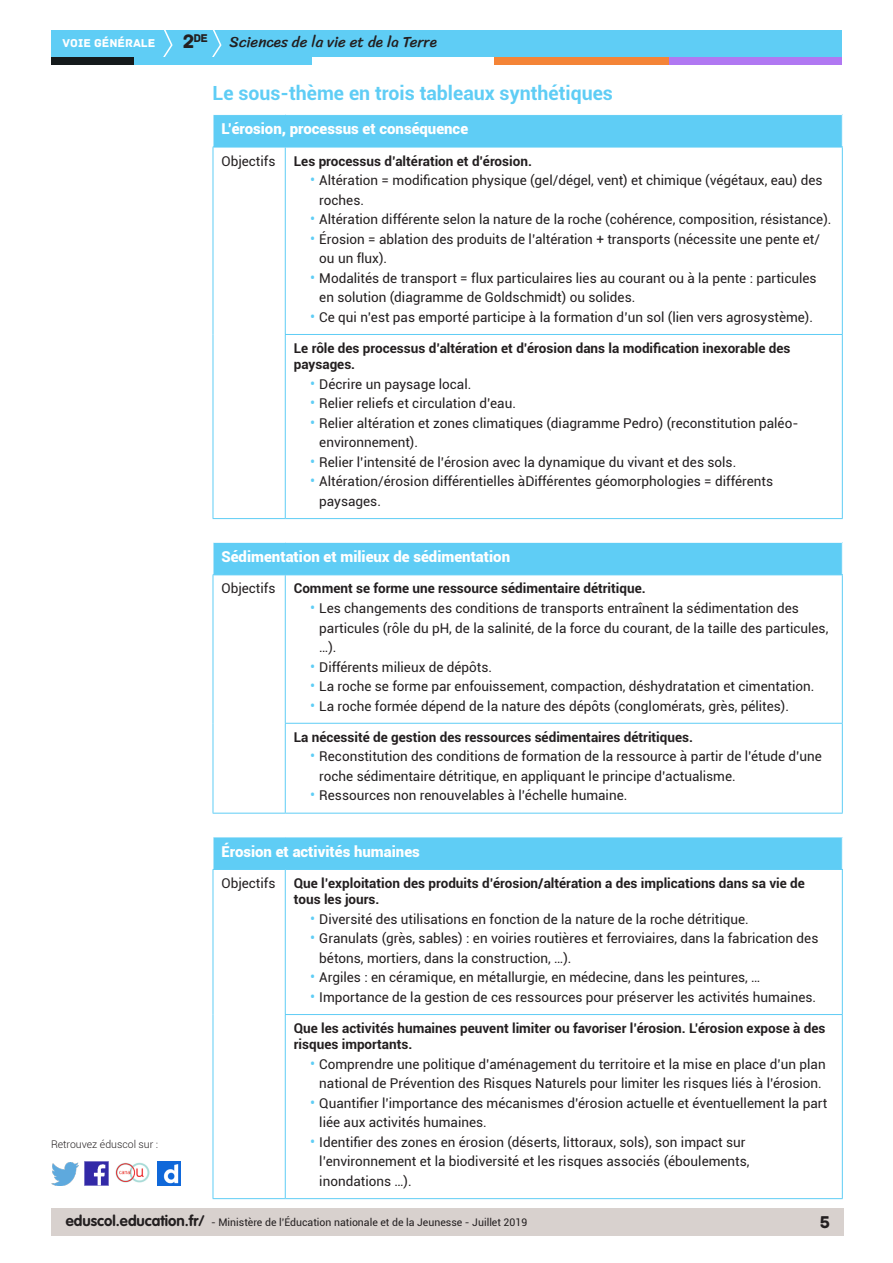
<style>
.page{position:relative;width:893px;height:1263px;background:#fff}
.page>*{position:absolute;margin:0;border:0;box-sizing:border-box;transform-origin:0 0}
._03_titre_2{font:700 19.5px "Roboto";color:#5fcdf5}
.t1{font:18px "Archive";color:#231f20}
.Entête_L1{font:900 15px "Roboto";color:#fff}
.t2{font:15px "Sriracha";color:#231f20}
.Corps{font:13.5px/19.5px "Roboto";color:#231f20}
.Corps-2{font:700 13.5px/16.2px "Roboto";color:#231f20}
.t3{font:12px "Archive";color:#fff}
.t4{font:11.85px "Archive";color:#231f20}
.t5{font:10.5px "Roboto";color:#231f20}
.t6{font:300 10.5px "Roboto";color:#231f20}
.s1{font-size:20.4px}
.s2{font-size:15px;color:#5fcdf5}
.s3{font-family:"VAG Rounded Std";font-weight:700;font-size:15px}
</style>
<div class="page">
<div style="left:51px;top:1209px;width:792px;height:27px;background:#d8d1ce"></div>
<img style="left:85px;top:1162px;width:23px;height:23px">
<img style="left:51px;top:1163px;width:28px;height:22px">
<img style="left:158px;top:1162px;width:22px;height:23px">
<img style="left:115px;top:1162px;width:35px;height:21px">
<div style="left:51px;top:30px;width:791px;height:27px;background:#5fcdf5"></div>
<svg style="left:163px;top:30px;width:10px;height:27px"></svg>
<svg style="left:212px;top:30px;width:10px;height:27px"></svg>
<div style="left:133px;top:57px;width:179px;height:8px;background:#5fcdf5"></div>
<div style="left:51px;top:57px;width:82px;height:8px;background:#141a1c"></div>
<div style="left:667px;top:57px;width:175px;height:8px;background:#b078f2"></div>
<div style="left:494px;top:57px;width:175px;height:8px;background:#f48437"></div>
<div style="left:213px;top:115px;width:629px;height:32px;background:#5fcdf5"></div>
<hr style="left:285px;top:147px;width:1px;height:187px;background:#5fcdf5">
<hr style="left:285px;top:334px;width:558px;height:1px;background:#5fcdf5">
<hr style="left:285px;top:335px;width:1px;height:183px;background:#5fcdf5">
<hr style="left:213px;top:147px;width:1px;height:187px;background:#5fcdf5">
<hr style="left:842px;top:147px;width:1px;height:187px;background:#5fcdf5">
<hr style="left:213px;top:334px;width:1px;height:184px;background:#5fcdf5">
<hr style="left:842px;top:335px;width:1px;height:183px;background:#5fcdf5">
<hr style="left:213px;top:518px;width:72px;height:1px;background:#5fcdf5">
<hr style="left:285px;top:518px;width:558px;height:1px;background:#5fcdf5">
<hr style="left:213px;top:115px;width:1px;height:32px;background:#fff">
<hr style="left:213px;top:147px;width:72px;height:1px;background:#5fcdf5">
<hr style="left:285px;top:147px;width:558px;height:1px;background:#5fcdf5">
<div style="left:213px;top:542px;width:629px;height:33px;background:#5fcdf5"></div>
<svg style="left:214px;top:575px;width:628px;height:238px"></svg>
<hr style="left:285px;top:575px;width:1px;height:148px;background:#5fcdf5">
<hr style="left:285px;top:723px;width:558px;height:1px;background:#5fcdf5">
<hr style="left:285px;top:724px;width:1px;height:89px;background:#5fcdf5">
<hr style="left:213px;top:575px;width:1px;height:148px;background:#5fcdf5">
<hr style="left:842px;top:575px;width:1px;height:148px;background:#5fcdf5">
<hr style="left:213px;top:723px;width:1px;height:90px;background:#5fcdf5">
<hr style="left:842px;top:724px;width:1px;height:89px;background:#5fcdf5">
<hr style="left:213px;top:813px;width:72px;height:1px;background:#5fcdf5">
<hr style="left:285px;top:813px;width:558px;height:1px;background:#5fcdf5">
<hr style="left:213px;top:542px;width:72px;height:1px;background:#fff">
<hr style="left:213px;top:543px;width:1px;height:31px;background:#fff">
<hr style="left:285px;top:542px;width:558px;height:1px;background:#fff">
<hr style="left:285px;top:574px;width:558px;height:1px;background:#5fcdf5">
<div style="left:213px;top:837px;width:629px;height:32px;background:#5fcdf5"></div>
<hr style="left:285px;top:870px;width:1px;height:144px;background:#5fcdf5">
<hr style="left:285px;top:1014px;width:558px;height:1px;background:#5fcdf5">
<hr style="left:285px;top:1015px;width:1px;height:183px;background:#5fcdf5">
<hr style="left:213px;top:870px;width:1px;height:144px;background:#5fcdf5">
<hr style="left:842px;top:870px;width:1px;height:144px;background:#5fcdf5">
<hr style="left:213px;top:1014px;width:1px;height:184px;background:#5fcdf5">
<hr style="left:842px;top:1015px;width:1px;height:183px;background:#5fcdf5">
<hr style="left:213px;top:1198px;width:72px;height:1px;background:#5fcdf5">
<hr style="left:285px;top:1198px;width:558px;height:1px;background:#5fcdf5">
<hr style="left:213px;top:837px;width:1px;height:32px;background:#fff">
<hr style="left:213px;top:869px;width:72px;height:1px;background:#5fcdf5">
<hr style="left:285px;top:869px;width:558px;height:1px;background:#5fcdf5">
<p class="t4" style="left:183px;top:31px;width:27px"><span class="s1">2</span>de</p>
<p class="t3" style="left:63px;top:36px;width:94px">VOIE GÉNÉRALE</p>
<p class="t2" style="left:230px;top:33px;width:209px">Sciences de la vie et de la Terre</p>
<p class="_03_titre_2" style="left:213px;top:79px;width:402px">Le sous-thème en trois tableaux synthétiques</p>
<p class="Entête_L1" style="left:221px;top:118px;width:248px">L’érosion, processus et conséquence</p>
<p class="Corps" style="left:221px;top:151px;width:55px">Objectifs</p>
<p class="Corps-2" style="left:294px;top:152px;width:240px">Les processus d’altération et d’érosion.</p>
<p class="Corps" style="left:319px;top:170px;width:505px;text-indent:-9px"><span class="s2">•</span> Altération = modification physique (gel/dégel, vent) et chimique (végétaux, eau) des roches.</p>
<p class="Corps" style="left:310px;top:209px;width:523px"><span class="s2">•</span> Altération différente selon la nature de la roche (cohérence, composition, résistance).</p>
<p class="Corps" style="left:319px;top:229px;width:502px;text-indent:-9px"><span class="s2">•</span> Érosion = ablation des produits de l’altération + transports (nécessite une pente et/ ou un flux).</p>
<p class="Corps" style="left:319px;top:268px;width:499px;text-indent:-9px"><span class="s2">•</span> Modalités de transport = flux particulaires lies au courant ou à la pente : particules en solution (diagramme de Goldschmidt) ou solides.</p>
<p class="Corps" style="left:310px;top:307px;width:504px"><span class="s2">•</span> Ce qui n’est pas emporté participe à la formation d’un sol (lien vers agrosystème).</p>
<p class="Corps-2" style="left:294px;top:340px;width:498px">Le rôle des processus d’altération et d’érosion dans la modification inexorable des paysages.</p>
<p class="Corps" style="left:310px;top:374px;width:163px"><span class="s2">•</span> Décrire un paysage local.</p>
<p class="Corps" style="left:310px;top:393px;width:207px"><span class="s2">•</span> Relier reliefs et circulation d’eau.</p>
<p class="Corps" style="left:319px;top:413px;width:481px;text-indent:-9px"><span class="s2">•</span> Relier altération et zones climatiques (diagramme Pedro) (reconstitution paléo&shy;environnement).</p>
<p class="Corps" style="left:310px;top:452px;width:428px"><span class="s2">•</span> Relier l’intensité de l’érosion avec la dynamique du vivant et des sols.</p>
<p class="Corps" style="left:319px;top:471px;width:455px;text-indent:-9px"><span class="s2">•</span> Altération/érosion différentielles àDifférentes géomorphologies = différents paysages.</p>
<p class="t6" style="left:51px;top:1137px;width:109px">Retrouvez éduscol sur :</p>
<p class="Entête_L1" style="left:221px;top:546px;width:290px">Sédimentation et milieux de sédimentation</p>
<p class="Corps" style="left:221px;top:578px;width:55px">Objectifs</p>
<p class="Corps-2" style="left:294px;top:580px;width:353px">Comment se forme une ressource sédimentaire détritique.</p>
<p class="Corps" style="left:319px;top:598px;width:511px;text-indent:-9px"><span class="s2">•</span> Les changements des conditions de transports entraînent la sédimentation des particules (rôle du pH, de la salinité, de la force du courant, de la taille des particules, …).</p>
<p class="Corps" style="left:310px;top:656px;width:184px"><span class="s2">•</span> Différents milieux de dépôts.</p>
<p class="Corps" style="left:310px;top:676px;width:506px"><span class="s2">•</span> La roche se forme par enfouissement, compaction, déshydratation et cimentation.</p>
<p class="Corps" style="left:310px;top:695px;width:480px"><span class="s2">•</span> La roche formée dépend de la nature des dépôts (conglomérats, grès, pélites).</p>
<p class="Corps-2" style="left:294px;top:728px;width:401px">La nécessité de gestion des ressources sédimentaires détritiques.</p>
<p class="Corps" style="left:319px;top:746px;width:504px;text-indent:-9px"><span class="s2">•</span> Reconstitution des conditions de formation de la ressource à partir de l’étude d’une roche sédimentaire détritique, en appliquant le principe d’actualisme.</p>
<p class="Corps" style="left:310px;top:785px;width:319px"><span class="s2">•</span> Ressources non renouvelables à l’échelle humaine.</p>
<p class="Entête_L1" style="left:221px;top:841px;width:200px">Érosion et activités humaines</p>
<p class="Corps" style="left:221px;top:873px;width:55px">Objectifs</p>
<p class="Corps-2" style="left:294px;top:875px;width:513px">Que l’exploitation des produits d’érosion/altération a des implications dans sa vie de tous les jours.</p>
<p class="Corps" style="left:310px;top:909px;width:440px"><span class="s2">•</span> Diversité des utilisations en fonction de la nature de la roche détritique.</p>
<p class="Corps" style="left:319px;top:928px;width:501px;text-indent:-9px"><span class="s2">•</span> Granulats (grès, sables) : en voiries routières et ferroviaires, dans la fabrication des bétons, mortiers, dans la construction, …).</p>
<p class="Corps" style="left:310px;top:967px;width:452px"><span class="s2">•</span> Argiles : en céramique, en métallurgie, en médecine, dans les peintures, …</p>
<p class="Corps" style="left:310px;top:987px;width:507px"><span class="s2">•</span> Importance de la gestion de ces ressources pour préserver les activités humaines.</p>
<p class="Corps-2" style="left:294px;top:1020px;width:533px">Que les activités humaines peuvent limiter ou favoriser l’érosion. L’érosion expose à des risques importants.</p>
<p class="Corps" style="left:310px;top:1054px;width:517px;text-align:center"><span class="s2">•</span> Comprendre une politique d’aménagement du territoire et la mise en place d’un plan national de Prévention des Risques Naturels pour limiter les risques liés à l’érosion.</p>
<p class="Corps" style="left:319px;top:1093px;width:509px;text-indent:-9px"><span class="s2">•</span> Quantifier l’importance des mécanismes d’érosion actuelle et éventuellement la part liée aux activités humaines.</p>
<p class="Corps" style="left:319px;top:1132px;width:432px;text-indent:-9px"><span class="s2">•</span> Identifier des zones en érosion (déserts, littoraux, sols), son impact sur l’environnement et la biodiversité et les risques associés (éboulements, inondations …).</p>
<p class="t5" style="left:66px;top:1215px;width:463px"><span class="s3">eduscol.education.fr/</span> - Ministère de l’Éducation nationale et de la Jeunesse - Juillet 2019</p>
<h2 class="t1" style="left:820px;top:1211px;width:12px">5</h2>
</div>
